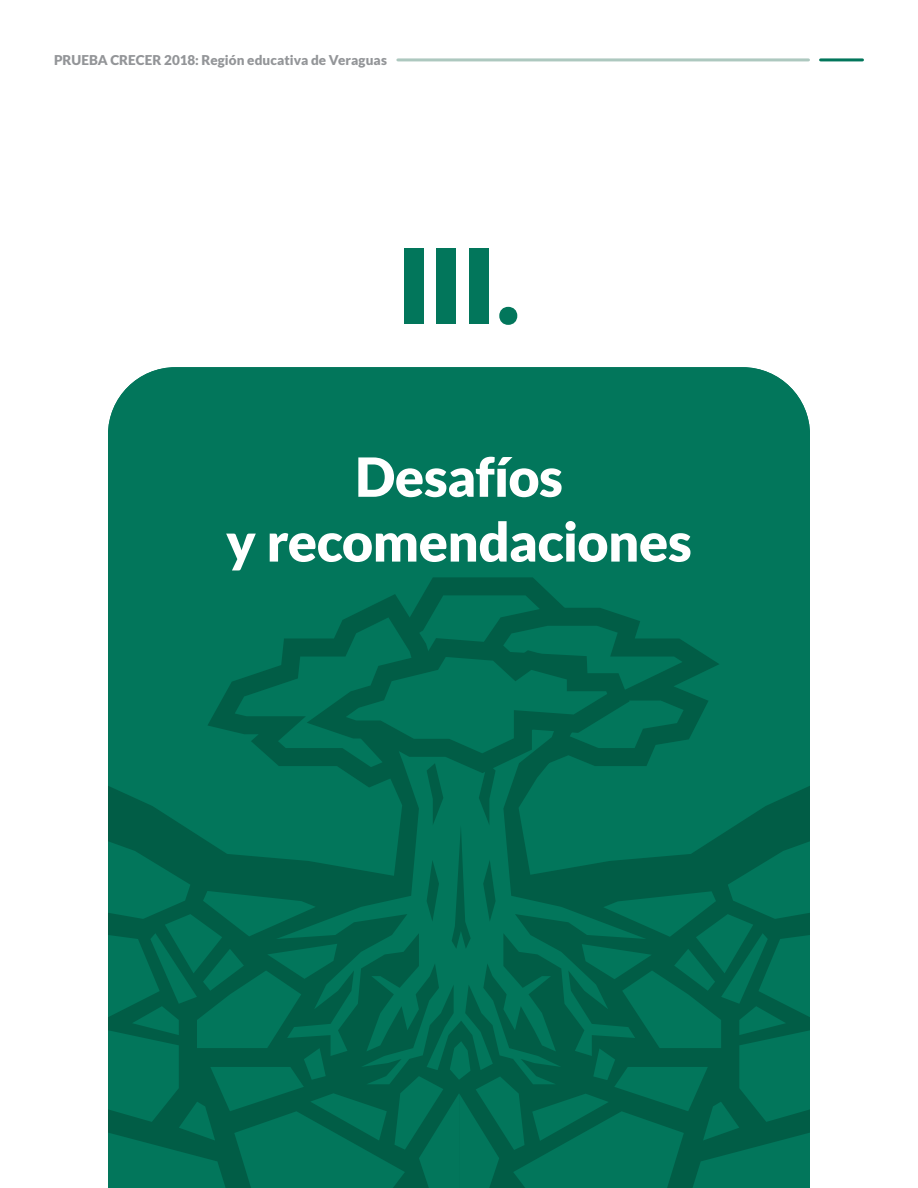
<style>
.page{position:relative;width:918px;height:1188px;background:#fff}
.page>*{position:absolute;margin:0;border:0;box-sizing:border-box;transform-origin:0 0}
.t1{font:108px "Trueno Bd";color:#02765b}
.Capítulos{font:900 54px "Lato";letter-spacing:-.01em;color:#fff}
.t2{font:900 13.5px "Lato";letter-spacing:.005em;color:#939598}
</style>
<div class="page">
<hr style="left:821px;top:58px;width:41px;height:3px;background:#02765b">
<hr style="left:398px;top:58px;width:410px;height:3px;background:#adc8bf">
<div style="left:108px;top:367px;width:702px;height:210px;background:#02765b"></div>
<svg style="left:108px;top:577px;width:702px;height:611px;background:#016c53"></svg>
<p class="t2" style="left:54px;top:53px;width:334px">PRUEBA CRECER 2018: Región educativa de Veraguas</p>
<p class="t1" style="left:397px;top:219px;width:126px">III.</p>
<p class="Capítulos" style="left:355px;top:445px;width:209px">Desafíos</p>
<p class="Capítulos" style="left:226px;top:510px;width:467px">y recomendaciones</p>
</div>
